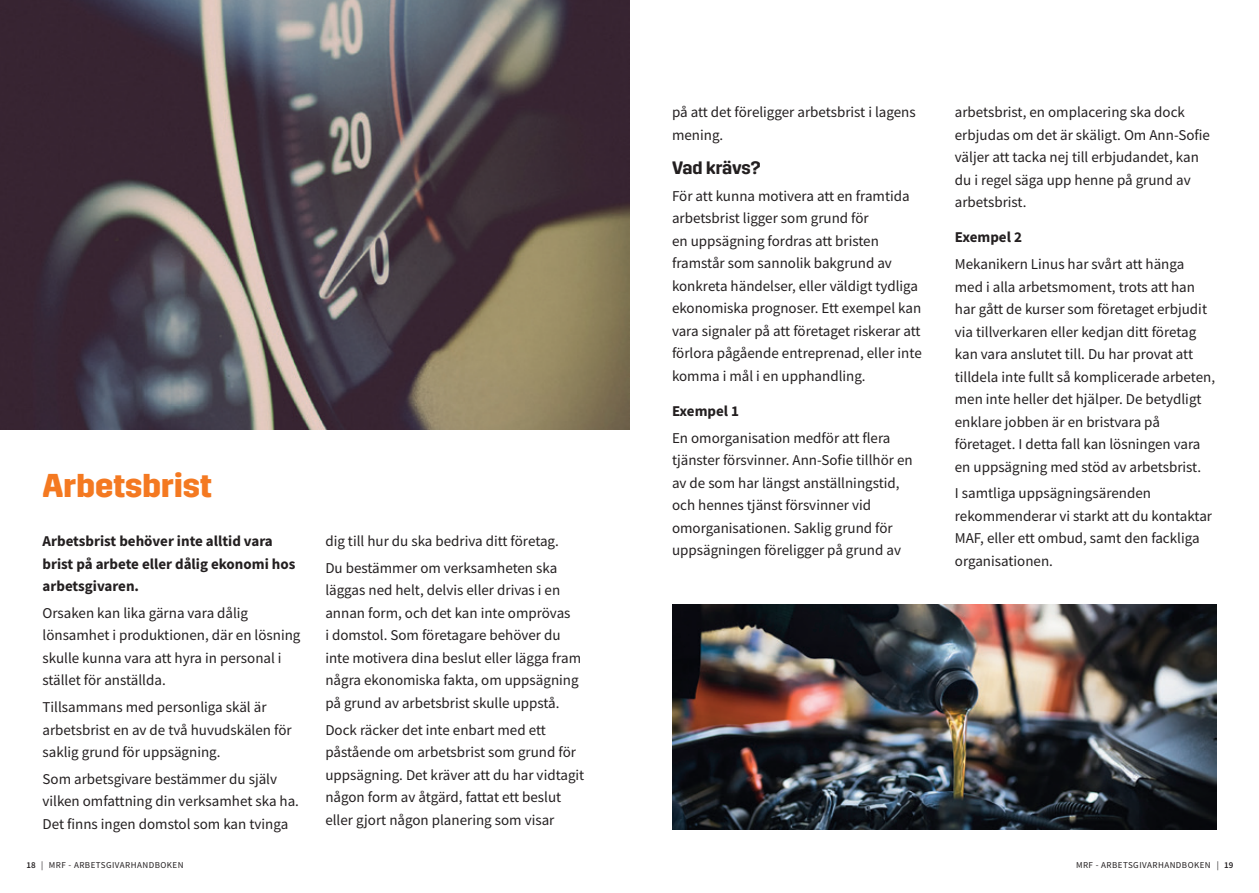
<style>
.page{position:relative;width:1259px;height:893px;background:#fff}
.page>*{position:absolute;margin:0;border:0;box-sizing:border-box;transform-origin:0 0}
.t1{font:700 33px "Trim";color:#f47921}
.t2{font:600 18px "Trim";letter-spacing:-.01em;color:#231f20}
.t3{font:15px/22.5px "Source Sans Pro";color:#231f20}
.t4{font:700 15px/22.5px "Source Sans Pro";color:#231f20}
.t5{font:9px "Source Sans Pro";letter-spacing:.05em;color:#231f20}
.s1{font-weight:600}
</style>
<div class="page">
<img style="left:0;top:0;width:629px;height:429px">
<img style="left:672px;top:605px;width:544px;height:224px">
<h1 class="t1" style="left:43px;top:466px;width:171px">Arbetsbrist</h1>
<p class="t4" style="left:43px;top:530px;width:254px">Arbetsbrist behöver inte alltid vara brist på arbete eller dålig ekonomi hos arbetsgivaren.</p>
<p class="t3" style="left:43px;top:602px;width:259px">Orsaken kan lika gärna vara dålig lönsamhet i produktionen, där en lösning skulle kunna vara att hyra in personal i stället för anställda.</p>
<p class="t3" style="left:43px;top:696px;width:251px">Tillsammans med personliga skäl är arbetsbrist en av de två huvudskälen för saklig grund för uppsägning.</p>
<p class="t3" style="left:43px;top:768px;width:258px">Som arbetsgivare bestämmer du själv vilken omfattning din verksamhet ska ha.<br>Det finns ingen domstol som kan tvinga</p>
<p class="t3" style="left:325px;top:528px;width:235px;line-height:26.7px">dig till hur du ska bedriva ditt företag.<br>Du bestämmer om verksamheten ska</p>
<p class="t3" style="left:325px;top:579px;width:257px">läggas ned helt, delvis eller drivas i en annan form, och det kan inte omprövas<br>i domstol. Som företagare behöver du inte motivera dina beslut eller lägga fram några ekonomiska fakta, om uppsägning på grund av arbetsbrist skulle uppstå.</p>
<p class="t3" style="left:325px;top:718px;width:260px">Dock räcker det inte enbart med ett påstående om arbetsbrist som grund för uppsägning. Det kräver att du har vidtagit någon form av åtgärd, fattat ett beslut eller gjort någon planering som visar</p>
<p class="t3" style="left:672px;top:101px;width:245px">på att det föreligger arbetsbrist i lagens mening.</p>
<p class="t2" style="left:672px;top:158px;width:90px">Vad krävs?</p>
<p class="t3" style="left:672px;top:184px;width:251px">För att kunna motivera att en framtida arbetsbrist ligger som grund för<br>en uppsägning fordras att bristen framstår som sannolik bakgrund av konkreta händelser, eller väldigt tydliga ekonomiska prognoser. Ett exempel kan vara signaler på att företaget riskerar att förlora pågående entreprenad, eller inte komma i mål i en upphandling.</p>
<p class="t4" style="left:672px;top:400px;width:69px">Exempel 1</p>
<p class="t3" style="left:672px;top:426px;width:242px">En omorganisation medför att flera tjänster försvinner. Ann-Sofie tillhör en av de som har längst anställningstid, och hennes tjänst försvinner vid omorganisationen. Saklig grund för uppsägningen föreligger på grund av</p>
<p class="t3" style="left:955px;top:101px;width:257px">arbetsbrist, en omplacering ska dock erbjudas om det är skäligt. Om Ann-Sofie väljer att tacka nej till erbjudandet, kan du i regel säga upp henne på grund av arbetsbrist.</p>
<p class="t4" style="left:955px;top:226px;width:69px">Exempel 2</p>
<p class="t3" style="left:955px;top:253px;width:262px">Mekanikern Linus har svårt att hänga med i alla arbetsmoment, trots att han har gått de kurser som företaget erbjudit via tillverkaren eller kedjan ditt företag kan vara anslutet till. Du har provat att tilldela inte fullt så komplicerade arbeten, men inte heller det hjälper. De betydligt enklare jobben är en bristvara på företaget. I detta fall kan lösningen vara en uppsägning med stöd av arbetsbrist.</p>
<p class="t3" style="left:955px;top:482px;width:259px">I samtliga uppsägningsärenden rekommenderar vi starkt att du kontaktar<br>MAF, eller ett ombud, samt den fackliga organisationen.</p>
<p class="t5" style="left:27px;top:859px;width:158px"><span class="s1">18</span> | MRF - ARBETSGIVARHANDBOKEN</p>
<p class="t5" style="left:1076px;top:859px;width:159px">MRF - ARBETSGIVARHANDBOKEN | <span class="s1">19</span></p>
</div>
